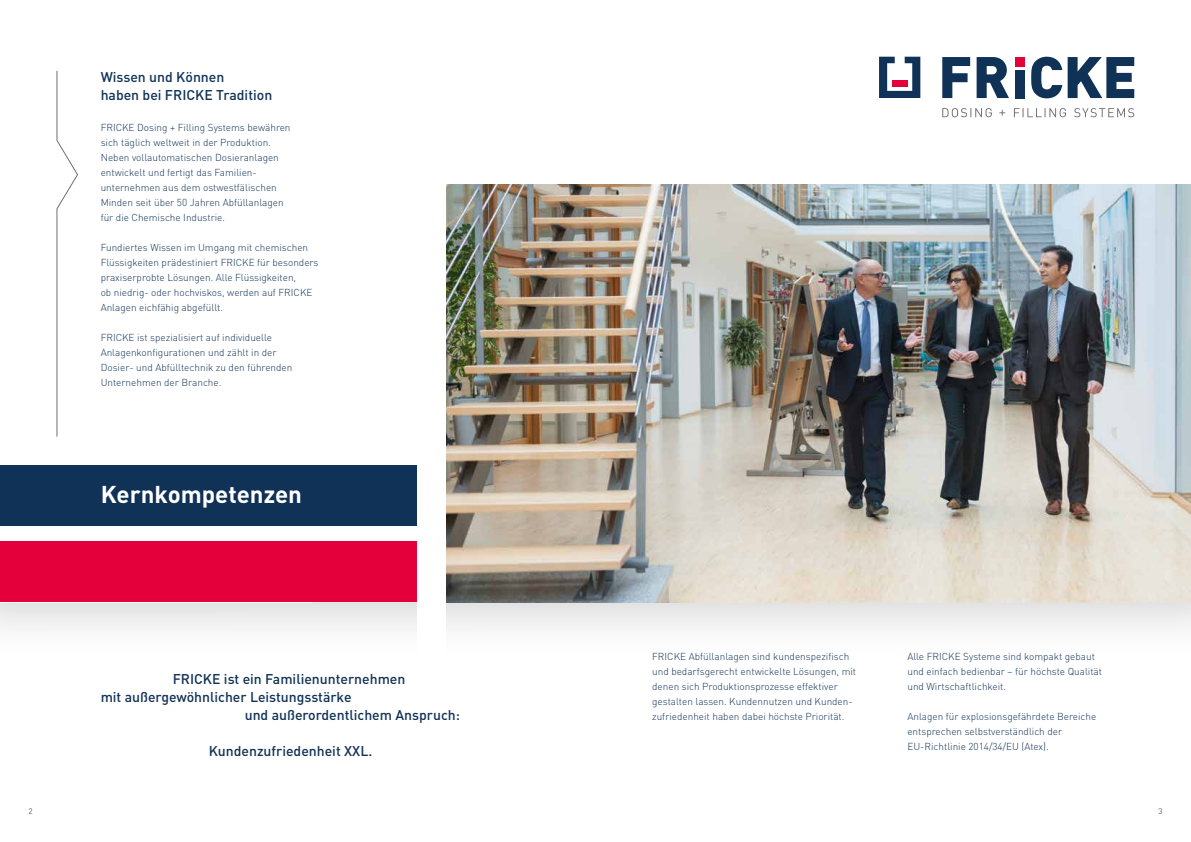
<style>
.page{position:relative;width:1191px;height:842px;background:#fff}
.page>*{position:absolute;margin:0;border:0;box-sizing:border-box;transform-origin:0 0}
.t1{font:700 24px "DIN";color:#fff}
.t2{font:500 14px/18px "DIN";color:#103256}
.t3{font:300 10px/15px "DIN";color:#103256}
.t4{font:300 8px "DIN";color:#103256}
</style>
<div class="page">
<div style="left:0;top:0;width:1191px;height:660px;background:#706f6f;opacity:.3"></div>
<svg style="left:312px;top:0;width:879px;height:541px"></svg>
<div style="left:0;top:0;width:312px;height:602px;background:#fff"></div>
<img style="left:445px;top:184px;width:746px;height:418px">
<div style="left:0;top:465px;width:419px;height:61px;background:#103256"></div>
<div style="left:0;top:541px;width:419px;height:61px;background:#e4003a"></div>
<div style="left:417px;top:0;width:28px;height:842px;background:#fff"></div>
<svg style="left:56px;top:71px;width:22px;height:366px"></svg>
<svg style="left:942px;top:57px;width:192px;height:41px"></svg>
<svg style="left:942px;top:108px;width:192px;height:9px"></svg>
<svg style="left:879px;top:57px;width:41px;height:41px"></svg>
<div style="left:892px;top:80px;width:15px;height:7px;background:#e4003a"></div>
<h2 class="t2" style="left:101px;top:68px;width:173px">Wissen und Können<br>haben bei FRICKE Tradition</h2>
<p class="t3" style="left:101px;top:120px;width:191px">FRICKE Dosing + Filling Systems bewähren sich täglich weltweit in der Produktion.<br>Neben vollautomatischen Dosieranlagen entwickelt und fertigt das Familien&shy;unternehmen aus dem ostwestfälischen Minden seit über 50 Jahren Abfüllanlagen für die Chemische Industrie.</p>
<p class="t3" style="left:101px;top:240px;width:219px">Fundiertes Wissen im Umgang mit chemischen Flüssigkeiten prädestiniert FRICKE für besonders praxiserprobte Lösungen. Alle Flüssigkeiten,<br>ob niedrig- oder hochviskos, werden auf FRICKE Anlagen eichfähig abgefüllt.</p>
<p class="t3" style="left:101px;top:330px;width:193px">FRICKE ist spezialisiert auf individuelle Anlagenkonfigurationen und zählt in der Dosier- und Abfülltechnik zu den führenden Unternehmen der Branche.</p>
<h1 class="t1" style="left:101px;top:479px;width:203px">Kernkompetenzen</h1>
<h2 class="t2" style="left:173px;top:669px;width:234px">FRICKE ist ein Familienunternehmen</h2>
<h2 class="t2" style="left:101px;top:687px;width:252px">mit außergewöhnlicher Leistungsstärke</h2>
<h2 class="t2" style="left:245px;top:705px;width:217px">und außerordentlichem Anspruch:</h2>
<h2 class="t2" style="left:209px;top:741px;width:165px">Kundenzufriedenheit XXL.</h2>
<p class="t3" style="left:652px;top:649px;width:205px">FRICKE Abfüllanlagen sind kundenspezifisch und bedarfsgerecht entwickelte Lösungen, mit denen sich Produktionsprozesse effektiver gestalten lassen. Kundennutzen und Kunden&shy;zufriedenheit haben dabei höchste Priorität.</p>
<p class="t3" style="left:907px;top:649px;width:196px">Alle FRICKE Systeme sind kompakt gebaut und einfach bedienbar – für höchste Qualität und Wirtschaftlichkeit.</p>
<p class="t3" style="left:907px;top:709px;width:190px">Anlagen für explosionsgefährdete Bereiche entsprechen selbstverständlich der<br>EU-Richtlinie 2014/34/EU (Atex).</p>
<p class="t4" style="left:28px;top:806px;width:6px">2</p>
<p class="t4" style="left:1158px;top:806px;width:6px">3</p>
</div>
